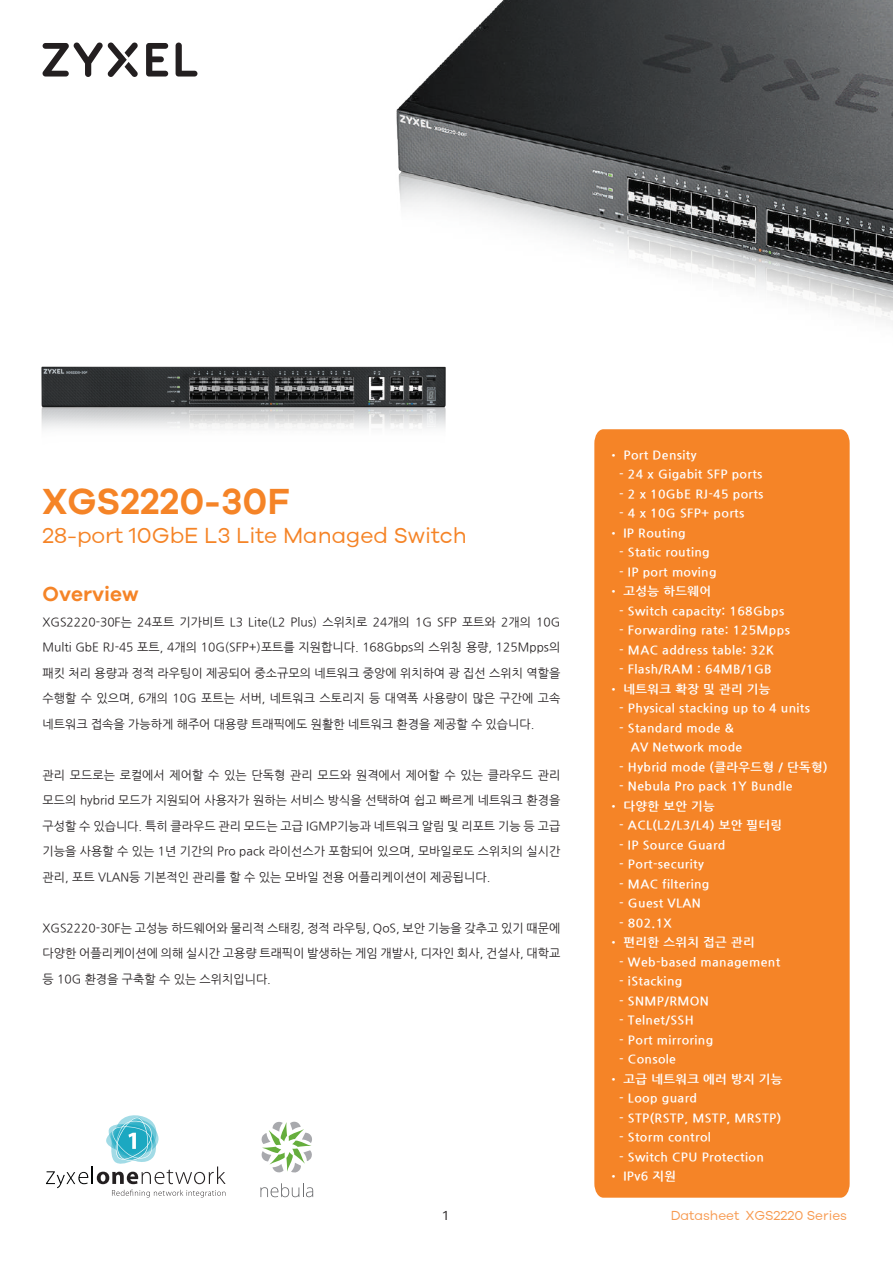
<style>
.page{position:relative;width:893px;height:1263px;background:#fff}
.page>*{position:absolute;margin:0;border:0;box-sizing:border-box;transform-origin:0 0}
.t1{font:600 37.5px "Galano Grotesque";color:#f58427}
.t2{font:22.5px "Galano Grotesque";color:#f58427}
.t3{font:600 21px "Galano Grotesque";color:#f58427}
.t4{font:13.5px "Galano Grotesque";color:#f79a50}
.t5{font:13.5px "Galano Grotesque";color:#231f20}
.t6{font:12px/25.5px "Nanum Gothic";color:#231f20;text-align:justify}
.t7{font:700 12px/19.5px "Nanum Gothic";letter-spacing:.03em;color:#fff}
</style>
<div class="page">
<img style="left:41px;top:366px;width:405px;height:63px">
<svg style="left:176px;top:43px;width:21px;height:34px"></svg>
<svg style="left:146px;top:43px;width:22px;height:34px"></svg>
<svg style="left:42px;top:42px;width:96px;height:35px"></svg>
<svg style="left:46px;top:1115px;width:180px;height:82px"></svg>
<svg style="left:260px;top:1183px;width:53px;height:14px"></svg>
<svg style="left:261px;top:1121px;width:51px;height:52px"></svg>
<div style="left:594px;top:429px;width:256px;height:769px;background:#f58427"></div>
<img style="left:396px;top:0;width:497px;height:323px">
<h1 class="t1" style="left:43px;top:478px;width:249px">XGS2220-30F</h1>
<h2 class="t2" style="left:43px;top:522px;width:426px">28-port 10GbE L3 Lite Managed Switch</h2>
<h3 class="t3" style="left:43px;top:581px;width:98px">Overview</h3>
<p class="t6" style="left:43px;top:610px;width:519px">XGS2220-30F는 24포트 기가비트 L3 Lite(L2 Plus) 스위치로 24개의 1G SFP 포트와 2개의 10G Multi GbE RJ-45 포트, 4개의 10G(SFP+)포트를 지원합니다. 168Gbps의 스위칭 용량, 125Mpps의 패킷 처리 용량과 정적 라우팅이 제공되어 중소규모의 네트워크 중앙에 위치하여 광 집선 스위치 역할을 수행할 수 있으며, 6개의 10G 포트는 서버, 네트워크 스토리지 등 대역폭 사용량이 많은 구간에 고속 네트워크 접속을 가능하게 해주어 대용량 트래픽에도 원활한 네트워크 환경을 제공할 수 있습니다.</p>
<p class="t6" style="left:43px;top:763px;width:519px">관리 모드로는 로컬에서 제어할 수 있는 단독형 관리 모드와 원격에서 제어할 수 있는 클라우드 관리 모드의 hybrid 모드가 지원되어 사용자가 원하는 서비스 방식을 선택하여 쉽고 빠르게 네트워크 환경을 구성할 수 있습니다. 특히 클라우드 관리 모드는 고급 IGMP기능과 네트워크 알림 및 리포트 기능 등 고급 기능을 사용할 수 있는 1년 기간의 Pro pack 라이선스가 포함되어 있으며, 모바일로도 스위치의 실시간 관리, 포트 VLAN등 기본적인 관리를 할 수 있는 모바일 전용 어플리케이션이 제공됩니다.</p>
<p class="t6" style="left:43px;top:916px;width:519px">XGS2220-30F는 고성능 하드웨어와 물리적 스태킹, 정적 라우팅, QoS, 보안 기능을 갖추고 있기 때문에 다양한 어플리케이션에 의해 실시간 고용량 트래픽이 발생하는 게임 개발사, 디자인 회사, 건설사, 대학교 등 10G 환경을 구축할 수 있는 스위치입니다.</p>
<p class="t7" style="left:608px;top:445px;width:90px">• Port Density</p>
<p class="t7" style="left:619px;top:465px;width:145px">- 24 x Gigabit SFP ports</p>
<p class="t7" style="left:619px;top:484px;width:146px">- 2 x 10GbE RJ-45 ports</p>
<p class="t7" style="left:619px;top:504px;width:127px">- 4 x 10G SFP+ ports</p>
<p class="t7" style="left:608px;top:523px;width:80px">• IP Routing</p>
<p class="t7" style="left:619px;top:543px;width:92px">- Static routing</p>
<p class="t7" style="left:619px;top:562px;width:99px">- IP port moving</p>
<p class="t7" style="left:608px;top:582px;width:105px">• 고성능 하드웨어</p>
<p class="t7" style="left:619px;top:601px;width:167px">- Switch capacity: 168Gbps</p>
<p class="t7" style="left:619px;top:621px;width:172px">- Forwarding rate: 125Mpps</p>
<p class="t7" style="left:619px;top:640px;width:156px">- MAC address table: 32K</p>
<p class="t7" style="left:619px;top:660px;width:154px">- Flash/RAM : 64MB/1GB</p>
<p class="t7" style="left:608px;top:679px;width:164px">• 네트워크 확장 및 관리 기능</p>
<p class="t7" style="left:619px;top:699px;width:192px">- Physical stacking up to 4 units</p>
<p class="t7" style="left:631px;top:718px;width:113px;text-indent:-12px">- Standard mode &amp;<br>AV Network mode</p>
<p class="t7" style="left:619px;top:757px;width:210px">- Hybrid mode (클라우드형 / 단독형)</p>
<p class="t7" style="left:619px;top:777px;width:175px">- Nebula Pro pack 1Y Bundle</p>
<p class="t7" style="left:608px;top:796px;width:109px">• 다양한 보안 기능</p>
<p class="t7" style="left:619px;top:816px;width:164px">- ACL(L2/L3/L4) 보안 필터링</p>
<p class="t7" style="left:619px;top:835px;width:108px">- IP Source Guard</p>
<p class="t7" style="left:619px;top:855px;width:86px">- Port-security</p>
<p class="t7" style="left:619px;top:874px;width:92px">- MAC filtering</p>
<p class="t7" style="left:619px;top:894px;width:83px">- Guest VLAN</p>
<p class="t7" style="left:619px;top:913px;width:54px">- 802.1X</p>
<p class="t7" style="left:608px;top:933px;width:149px">• 편리한 스위치 접근 관리</p>
<p class="t7" style="left:619px;top:952px;width:162px">- Web-based management</p>
<p class="t7" style="left:619px;top:972px;width:65px">- iStacking</p>
<p class="t7" style="left:619px;top:991px;width:91px">- SNMP/RMON</p>
<p class="t7" style="left:619px;top:1011px;width:76px">- Telnet/SSH</p>
<p class="t7" style="left:619px;top:1030px;width:95px">- Port mirroring</p>
<p class="t7" style="left:619px;top:1050px;width:58px">- Console</p>
<p class="t7" style="left:608px;top:1069px;width:176px">• 고급 네트워크 에러 방지 기능</p>
<p class="t7" style="left:619px;top:1089px;width:79px">- Loop guard</p>
<p class="t7" style="left:619px;top:1108px;width:163px">- STP(RSTP, MSTP, MRSTP)</p>
<p class="t7" style="left:619px;top:1128px;width:93px">- Storm control</p>
<p class="t7" style="left:619px;top:1147px;width:146px">- Switch CPU Protection</p>
<p class="t7" style="left:608px;top:1167px;width:70px">• IPv6 지원</p>
<p class="t5" style="left:443px;top:1207px;width:6px">1</p>
<p class="t4" style="left:671px;top:1207px;width:178px">Datasheet XGS2220 Series</p>
</div>
